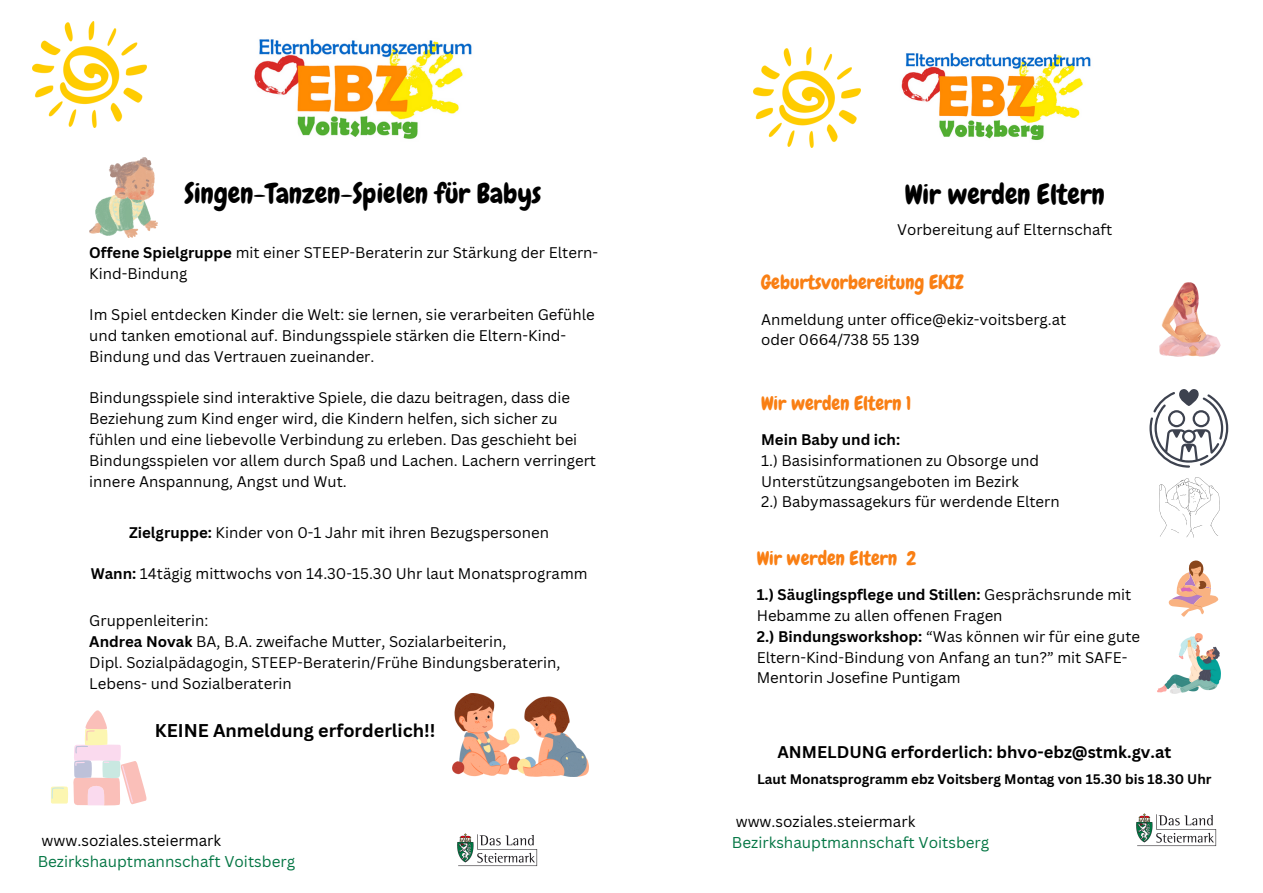
<style>
.page{position:relative;width:1263px;height:893px;background:#fff}
.page>*{position:absolute;margin:0;border:0;box-sizing:border-box;transform-origin:0 0}
.t1{font:27.75px "Chewy";color:#000}
.t2{font:19.5px "Chewy";color:#f97f14}
.t3{font:700 18px "Canva Sans";color:#000}
.t4{font:700 16.5px "Canva Sans";color:#000}
.t5{font:15.23px/21.1px "Canva Sans";color:#047644}
.t6{font:15px/20.9px "Canva Sans";color:#000}
.t7{font:700 13.5px "Canva Sans";color:#000}
.s1{font-weight:700}
.s2{color:#000}
</style>
<div class="page">
<img style="left:32px;top:22px;width:114px;height:106px">
<img style="left:254px;top:39px;width:218px;height:100px">
<img style="left:457px;top:833px;width:81px;height:34px">
<img style="left:901px;top:53px;width:190px;height:87px">
<img style="left:754px;top:48px;width:107px;height:99px">
<svg style="left:1169px;top:560px;width:49px;height:57px"></svg>
<img style="left:1158px;top:633px;width:62px;height:61px">
<img style="left:1136px;top:813px;width:81px;height:34px">
<img style="left:453px;top:694px;width:135px;height:82px">
<svg style="left:51px;top:710px;width:95px;height:95px"></svg>
<img style="left:89px;top:158px;width:68px;height:79px">
<svg style="left:1159px;top:477px;width:61px;height:61px"></svg>
<svg style="left:1149px;top:389px;width:79px;height:79px"></svg>
<img style="left:1159px;top:283px;width:61px;height:73px">
<p class="t1" style="left:184px;top:176px;width:358px">Singen-Tanzen-Spielen für Babys</p>
<p class="t1" style="left:905px;top:177px;width:201px">Wir werden Eltern</p>
<h1 class="t6" style="left:897px;top:218px;width:217px">Vorbereitung auf Elternschaft</h1>
<p class="t6" style="left:89px;top:241px;width:510px"><span class="s1">Offene Spielgruppe</span> mit einer STEEP-Beraterin zur Stärkung der Eltern-<br>Kind-Bindung</p>
<h5 class="t6" style="left:89px;top:304px;width:507px">Im Spiel entdecken Kinder die Welt: sie lernen, sie verarbeiten Gefühle und tanken emotional auf. Bindungsspiele stärken die Eltern-Kind-<br>Bindung und das Vertrauen zueinander.</h5>
<p class="t6" style="left:89px;top:387px;width:508px">Bindungsspiele sind interaktive Spiele, die dazu beitragen, dass die Beziehung zum Kind enger wird, die Kindern helfen, sich sicher zu fühlen und eine liebevolle Verbindung zu erleben. Das geschieht bei Bindungsspielen vor allem durch Spaß und Lachen. Lachern verringert innere Anspannung, Angst und Wut.</p>
<p class="t6" style="left:129px;top:521px;width:421px"><span class="s1">Zielgruppe:</span> Kinder von 0-1 Jahr mit ihren Bezugspersonen</p>
<p class="t6" style="left:91px;top:563px;width:498px"><span class="s1">Wann:</span> 14tägig mittwochs von 14.30-15.30 Uhr laut Monatsprogramm</p>
<h1 class="t6" style="left:89px;top:610px;width:473px">Gruppenleiterin:<br><span class="s1">Andrea Novak</span> BA, B.A. zweifache Mutter, Sozialarbeiterin,<br>Dipl. Sozialpädagogin, STEEP-Beraterin/Frühe Bindungsberaterin, Lebens- und Sozialberaterin</h1>
<h5 class="t3" style="left:155px;top:717px;width:282px">KEINE Anmeldung erforderlich!!</h5>
<p class="t5" style="left:38px;top:830px;width:259px"><span class="s2">www.soziales.steiermark<br></span>Bezirkshauptmannschaft Voitsberg</p>
<h5 class="t2" style="left:761px;top:270px;width:204px">Geburtsvorbereitung EKIZ</h5>
<h5 class="t6" style="left:761px;top:308px;width:307px">Anmeldung unter office@ekiz-voitsberg.at oder 0664/738 55 139</h5>
<h5 class="t2" style="left:761px;top:390px;width:152px">Wir werden Eltern 1</h5>
<h5 class="t6" style="left:761px;top:429px;width:300px"><span class="s1">Mein Baby und ich:<br></span>1.) Basisinformationen zu Obsorge und Unterstützungsangeboten im Bezirk<br>2.) Babymassagekurs für werdende Eltern</h5>
<h5 class="t2" style="left:757px;top:546px;width:161px">Wir werden Eltern 2</h5>
<h5 class="t6" style="left:757px;top:584px;width:385px"><span class="s1">1.) Säuglingspflege und Stillen:</span> Gesprächsrunde mit Hebamme zu allen offenen Fragen<br><span class="s1">2.) Bindungsworkshop:</span> “Was können wir für eine gute Eltern-Kind-Bindung von Anfang an tun?” mit SAFE-Mentorin Josefine Puntigam</h5>
<h3 class="t4" style="left:777px;top:740px;width:395px">ANMELDUNG erforderlich: bhvo-ebz@stmk.gv.at</h3>
<p class="t7" style="left:757px;top:769px;width:456px">Laut Monatsprogramm ebz Voitsberg Montag von 15.30 bis 18.30 Uhr</p>
<h2 class="t5" style="left:732px;top:810px;width:259px"><span class="s2">www.soziales.steiermark<br></span>Bezirkshauptmannschaft Voitsberg</h2>
</div>
